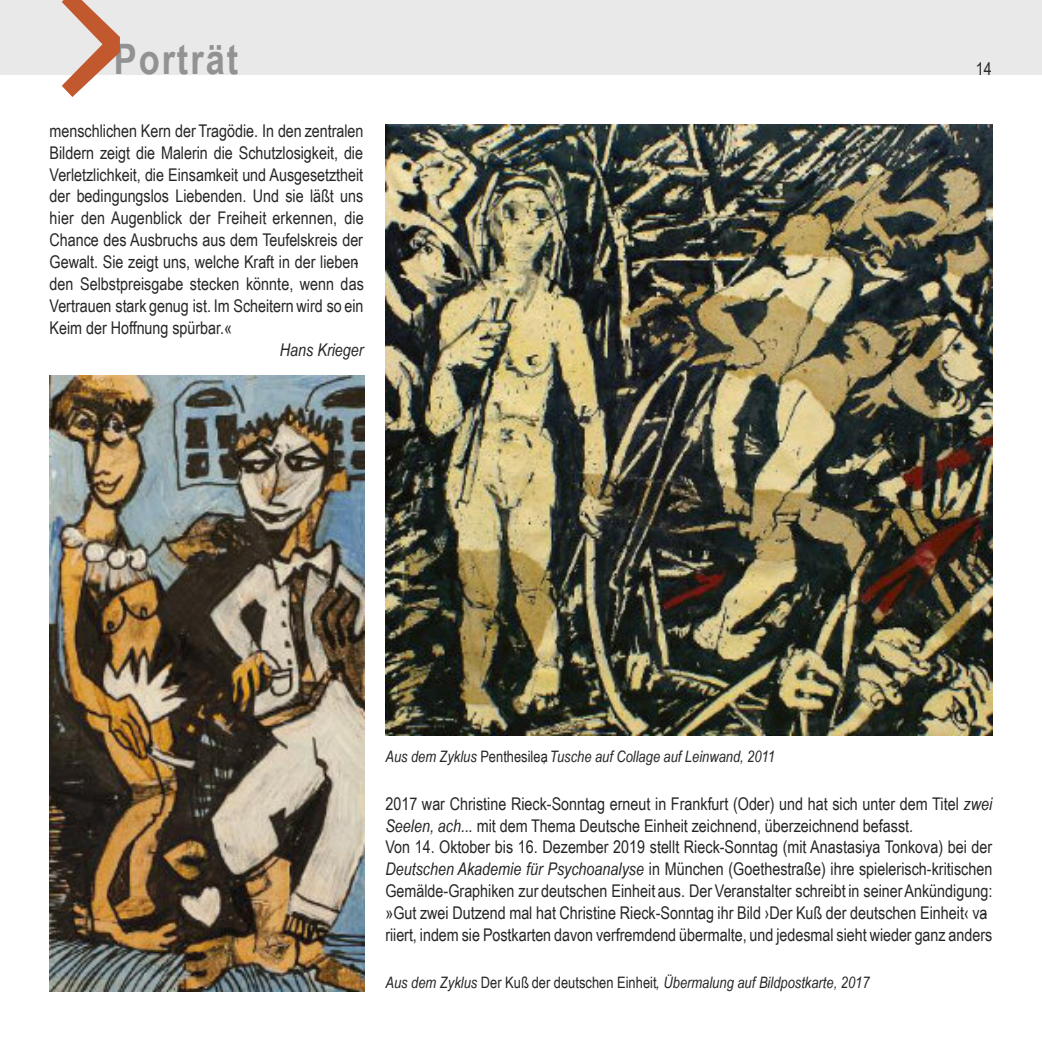
<style>
.page{position:relative;width:1042px;height:1042px;background:#fff}
.page>*{position:absolute;margin:0;border:0;box-sizing:border-box;transform-origin:0 0}
.t1{font:194.25px "Monaco";color:#c1582e}
.t2{font:700 42px "Arial Narrow";letter-spacing:.045em;color:#939293}
.t3{font:17.5px/21.9px "Arial Narrow";color:#272526}
.t4{font:italic 17.5px "Arial Narrow";color:#272526}
.t5{font:italic 15.75px "Arial Narrow";color:#272526}
.s1{font-style:normal}
.s2{font-style:italic}
</style>
<div class="page">
<div style="left:0;top:0;width:1042px;height:74px;background:#e9e9e9"></div>
<img style="left:385px;top:124px;width:607px;height:611px">
<img style="left:50px;top:375px;width:314px;height:616px">
<h1 class="t1" style="left:35px;top:-97px;width:118px">›</h1>
<h2 class="t2" style="left:114px;top:44px;width:126px">Porträt</h2>
<p class="t3" style="left:50px;top:121px;width:316px">menschlichen Kern der Tragödie. In den zentralen Bildern zeigt die Malerin die Schutzlosigkeit, die Verletzlichkeit, die Einsamkeit und Ausgesetztheit der bedingungslos Liebenden. Und sie läßt uns hier den Augenblick der Freiheit erkennen, die Chance des Ausbruchs aus dem Teufelskreis der Gewalt. Sie zeigt uns, welche Kraft in der lieben&shy;den Selbstpreisgabe stecken könnte, wenn das Vertrauen stark genug ist. Im Scheitern wird so ein Keim der Hoffnung spürbar.«</p>
<p class="t4" style="left:280px;top:343px;width:85px">Hans Krieger</p>
<p class="t3" style="left:976px;top:59px;width:17px">14</p>
<p class="t5" style="left:385px;top:751px;width:391px">Aus dem Zyklus <span class="s1">Penthesilea</span>, Tusche auf Collage auf Leinwand, 2011</p>
<p class="t3" style="left:385px;top:794px;width:608px">2017 war Christine Rieck-Sonntag erneut in Frankfurt (Oder) und hat sich unter dem Titel <span class="s2">zwei Seelen, ach...</span> mit dem Thema Deutsche Einheit zeichnend, überzeichnend befasst.<br>Von 14. Oktober bis 16. Dezember 2019 stellt Rieck-Sonntag (mit Anastasiya Tonkova) bei der <span class="s2">Deutschen Akademie für Psychoanalyse</span> in München (Goethestraße) ihre spielerisch-kritischen Gemälde-Graphiken zur deutschen Einheit aus. Der Veranstalter schreibt in seinerAnkündigung: »Gut zwei Dutzend mal hat Christine Rieck-Sonntag ihr Bild ›Der Kuß der deutschen Einheit‹ va&shy;riiert, indem sie Postkarten davon verfremdend übermalte, und jedesmal sieht wieder ganz anders</p>
<p class="t5" style="left:385px;top:977px;width:486px">Aus dem Zyklus <span class="s1">Der Kuß der deutschen Einheit</span>, Übermalung auf Bildpostkarte, 2017</p>
</div>
